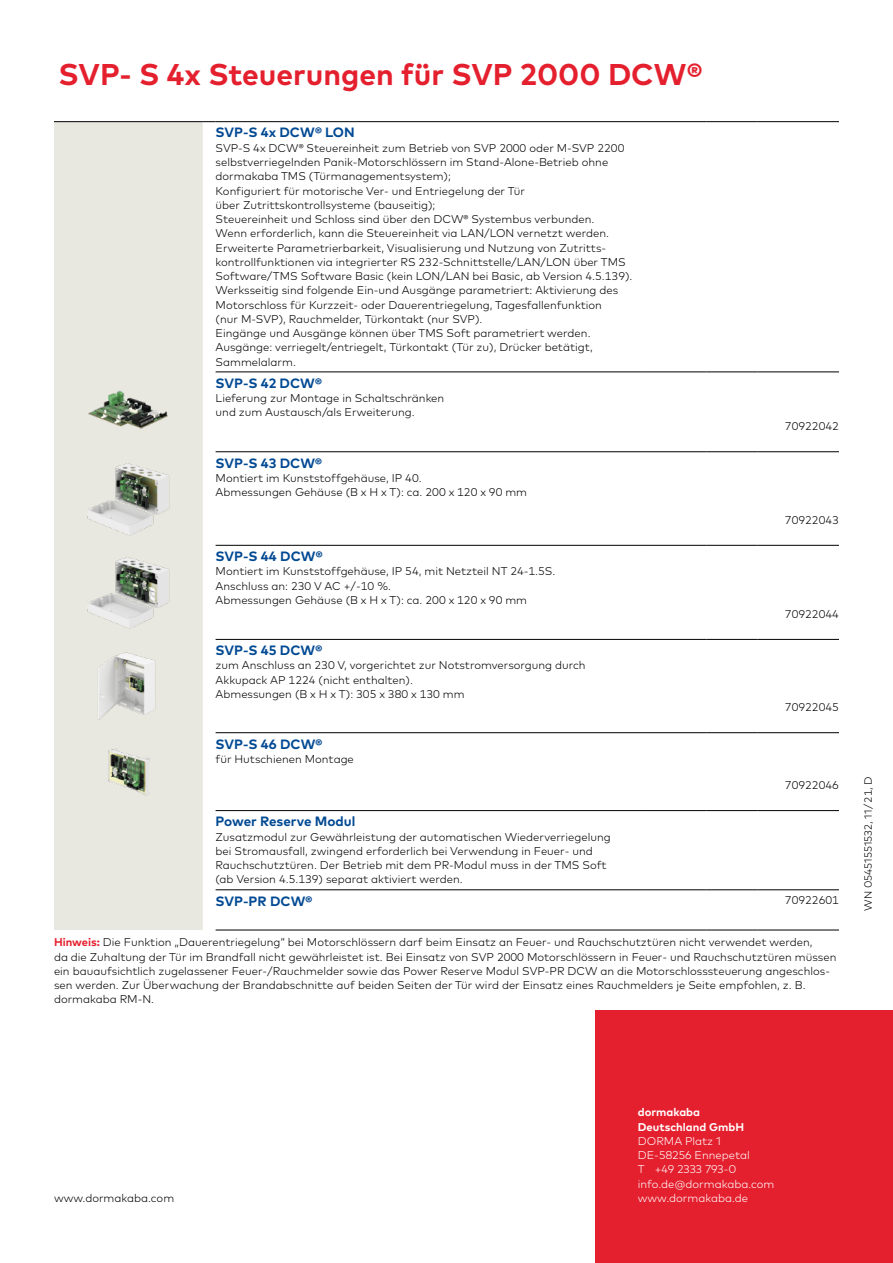
<style>
.page{position:relative;width:893px;height:1263px;background:#fff}
.page>*{position:absolute;margin:0;border:0;box-sizing:border-box;transform-origin:0 0}
.t1{font:700 30px "Mark Pro";color:#e5202e}
.t2{font:700 13.5px "Mark Pro";color:#004993}
.t3{font:300 11.25px/14.2px "Mark Pro";color:#000}
.t4{font:300 11.25px/14.2px "Mark Pro";color:#fff}
.t5{font:700 11.25px/14.2px "Mark Pro";color:#fff}
.t6{font:300 10.5px "Mark Pro";color:#000}
.s1{font-weight:700;color:#e5202e}
</style>
<div class="page">
<div style="left:595px;top:1010px;width:298px;height:253px;background:#e5202e"></div>
<div style="left:54px;top:122px;width:149px;height:808px;background:#e9e8e0"></div>
<hr style="left:643px;top:372px;width:64px;height:1px;background:#000">
<hr style="left:758px;top:372px;width:81px;height:1px;background:#000">
<hr style="left:707px;top:372px;width:51px;height:1px;background:#000">
<hr style="left:643px;top:451px;width:64px;height:1px;background:#000">
<hr style="left:758px;top:451px;width:81px;height:1px;background:#000">
<hr style="left:707px;top:451px;width:51px;height:1px;background:#000">
<hr style="left:643px;top:545px;width:64px;height:1px;background:#000">
<hr style="left:758px;top:545px;width:81px;height:1px;background:#000">
<hr style="left:707px;top:545px;width:51px;height:1px;background:#000">
<hr style="left:216px;top:372px;width:427px;height:1px;background:#000">
<hr style="left:216px;top:451px;width:427px;height:1px;background:#000">
<hr style="left:216px;top:545px;width:427px;height:1px;background:#000">
<hr style="left:216px;top:639px;width:427px;height:1px;background:#000">
<hr style="left:216px;top:732px;width:427px;height:1px;background:#000">
<hr style="left:216px;top:810px;width:427px;height:1px;background:#000">
<hr style="left:216px;top:889px;width:427px;height:1px;background:#000">
<svg style="left:203px;top:121px;width:13px;height:1px"></svg>
<hr style="left:216px;top:121px;width:427px;height:1px;background:#000">
<hr style="left:643px;top:121px;width:64px;height:1px;background:#000">
<hr style="left:707px;top:121px;width:51px;height:1px;background:#000">
<hr style="left:758px;top:121px;width:81px;height:1px;background:#000">
<hr style="left:643px;top:639px;width:64px;height:1px;background:#000">
<hr style="left:758px;top:639px;width:81px;height:1px;background:#000">
<hr style="left:54px;top:121px;width:149px;height:1px;background:#000">
<hr style="left:707px;top:639px;width:51px;height:1px;background:#000">
<hr style="left:643px;top:732px;width:64px;height:1px;background:#000">
<hr style="left:758px;top:732px;width:81px;height:1px;background:#000">
<hr style="left:707px;top:732px;width:51px;height:1px;background:#000">
<hr style="left:643px;top:810px;width:64px;height:1px;background:#000">
<hr style="left:758px;top:810px;width:81px;height:1px;background:#000">
<hr style="left:707px;top:810px;width:51px;height:1px;background:#000">
<hr style="left:643px;top:889px;width:64px;height:1px;background:#000">
<hr style="left:758px;top:889px;width:81px;height:1px;background:#000">
<hr style="left:707px;top:889px;width:51px;height:1px;background:#000">
<hr style="left:216px;top:930px;width:427px;height:1px;background:#000">
<hr style="left:643px;top:930px;width:64px;height:1px;background:#000">
<hr style="left:707px;top:930px;width:51px;height:1px;background:#000">
<hr style="left:758px;top:930px;width:81px;height:1px;background:#000">
<img style="left:87px;top:378px;width:82px;height:63px">
<img style="left:88px;top:458px;width:81px;height:81px">
<img style="left:88px;top:552px;width:81px;height:80px">
<img style="left:93px;top:651px;width:68px;height:70px">
<img style="left:105px;top:748px;width:47px;height:47px">
<h1 class="t1" style="left:58px;top:52px;width:645px">SVP- S 4x Steuerungen für SVP 2000 DCW®</h1>
<p class="t2" style="left:216px;top:122px;width:141px">SVP-S 4x DCW® LON</p>
<p class="t3" style="left:216px;top:140px;width:418px">SVP-S 4x DCW® Steuereinheit zum Betrieb von SVP 2000 oder M-SVP 2200 selbstverriegelnden Panik-Motorschlössern im Stand-Alone-Betrieb ohne dormakaba TMS (Türmanagementsystem);<br>Konfiguriert für motorische Ver- und Entriegelung der Tür<br>über Zutrittskontrollsysteme (bauseitig);<br>Steuereinheit und Schloss sind über den DCW® Systembus verbunden.<br>Wenn erforderlich, kann die Steuereinheit via LAN/LON vernetzt werden.<br>Erweiterte Parametrierbarkeit, Visualisierung und Nutzung von Zutritts&shy;kontrollfunktionen via integrierter RS 232-Schnittstelle/LAN/LON über TMS Software/TMS Software Basic (kein LON/LAN bei Basic, ab Version 4.5.139).<br>Werksseitig sind folgende Ein-und Ausgänge parametriert: Aktivierung des Motorschloss für Kurzzeit- oder Dauerentriegelung, Tagesfallenfunktion<br>(nur M-SVP), Rauchmelder, Türkontakt (nur SVP).<br>Eingänge und Ausgänge können über TMS Soft parametriert werden.<br>Ausgänge: verriegelt/entriegelt, Türkontakt (Tür zu), Drücker betätigt, Sammelalarm.</p>
<p class="t2" style="left:216px;top:373px;width:108px">SVP-S 42 DCW®</p>
<p class="t3" style="left:216px;top:390px;width:230px">Lieferung zur Montage in Schaltschränken und zum Austausch/als Erweiterung.</p>
<p class="t2" style="left:216px;top:452px;width:108px">SVP-S 43 DCW®</p>
<p class="t3" style="left:216px;top:470px;width:313px">Montiert im Kunststoffgehäuse, IP 40.<br>Abmessungen Gehäuse (B x H x T): ca. 200 x 120 x 90 mm</p>
<p class="t2" style="left:216px;top:546px;width:108px">SVP-S 44 DCW®</p>
<p class="t3" style="left:216px;top:563px;width:341px">Montiert im Kunststoffgehäuse, IP 54, mit Netzteil NT 24-1.5S.<br>Anschluss an: 230 V AC +/-10 %.<br>Abmessungen Gehäuse (B x H x T): ca. 200 x 120 x 90 mm</p>
<p class="t2" style="left:216px;top:640px;width:108px">SVP-S 45 DCW®</p>
<p class="t3" style="left:216px;top:657px;width:372px">zum Anschluss an 230 V, vorgerichtet zur Notstromversorgung durch<br>Akkupack AP 1224 (nicht enthalten).<br>Abmessungen (B x H x T): 305 x 380 x 130 mm</p>
<p class="t2" style="left:216px;top:733px;width:108px">SVP-S 46 DCW®</p>
<p class="t3" style="left:216px;top:751px;width:140px">für Hutschienen Montage</p>
<p class="t3" style="left:785px;top:418px;width:55px">70922042</p>
<p class="t3" style="left:785px;top:512px;width:55px">70922043</p>
<p class="t3" style="left:785px;top:606px;width:55px">70922044</p>
<p class="t3" style="left:785px;top:699px;width:55px">70922045</p>
<p class="t3" style="left:785px;top:777px;width:55px">70922046</p>
<p class="t2" style="left:216px;top:811px;width:141px">Power Reserve Modul</p>
<p class="t3" style="left:216px;top:829px;width:397px">Zusatzmodul zur Gewährleistung der automatischen Wiederverriegelung bei Stromausfall, zwingend erforderlich bei Verwendung in Feuer- und Rauchschutztüren. Der Betrieb mit dem PR-Modul muss in der TMS Soft (ab Version 4.5.139) separat aktiviert werden.</p>
<p class="t2" style="left:216px;top:891px;width:98px">SVP-PR DCW®</p>
<p class="t3" style="left:785px;top:892px;width:55px">70922601</p>
<p class="t3" style="left:54px;top:934px;width:784px"><span class="s1">Hinweis:</span> Die Funktion „Dauerentriegelung“ bei Motorschlössern darf beim Einsatz an Feuer- und Rauchschutztüren nicht verwendet werden,<br>da die Zuhaltung der Tür im Brandfall nicht gewährleistet ist. Bei Einsatz von SVP 2000 Motorschlössern in Feuer- und Rauchschutztüren müssen ein bauaufsichtlich zugelassener Feuer-/Rauchmelder sowie das Power Reserve Modul SVP-PR DCW an die Motorschlosssteuerung angeschlos&shy;sen werden. Zur Überwachung der Brandabschnitte auf beiden Seiten der Tür wird der Einsatz eines Rauchmelders je Seite empfohlen, z. B. dormakaba RM-N.</p>
<p class="t6" style="left:860px;top:911px;width:136px;rotate:-90deg">WN 05451551532, 11 / 21, D</p>
<p class="t5" style="left:638px;top:1104px;width:108px">dormakaba<br>Deutschland GmbH</p>
<p class="t4" style="left:638px;top:1133px;width:138px">DORMA Platz 1<br>DE-58256 Ennepetal<br>T +49 2333 793-0 info.de@dormakaba.com</p>
<p class="t3" style="left:54px;top:1190px;width:122px">www.dormakaba.com</p>
<p class="t4" style="left:638px;top:1190px;width:112px">www.dormakaba.de</p>
</div>
